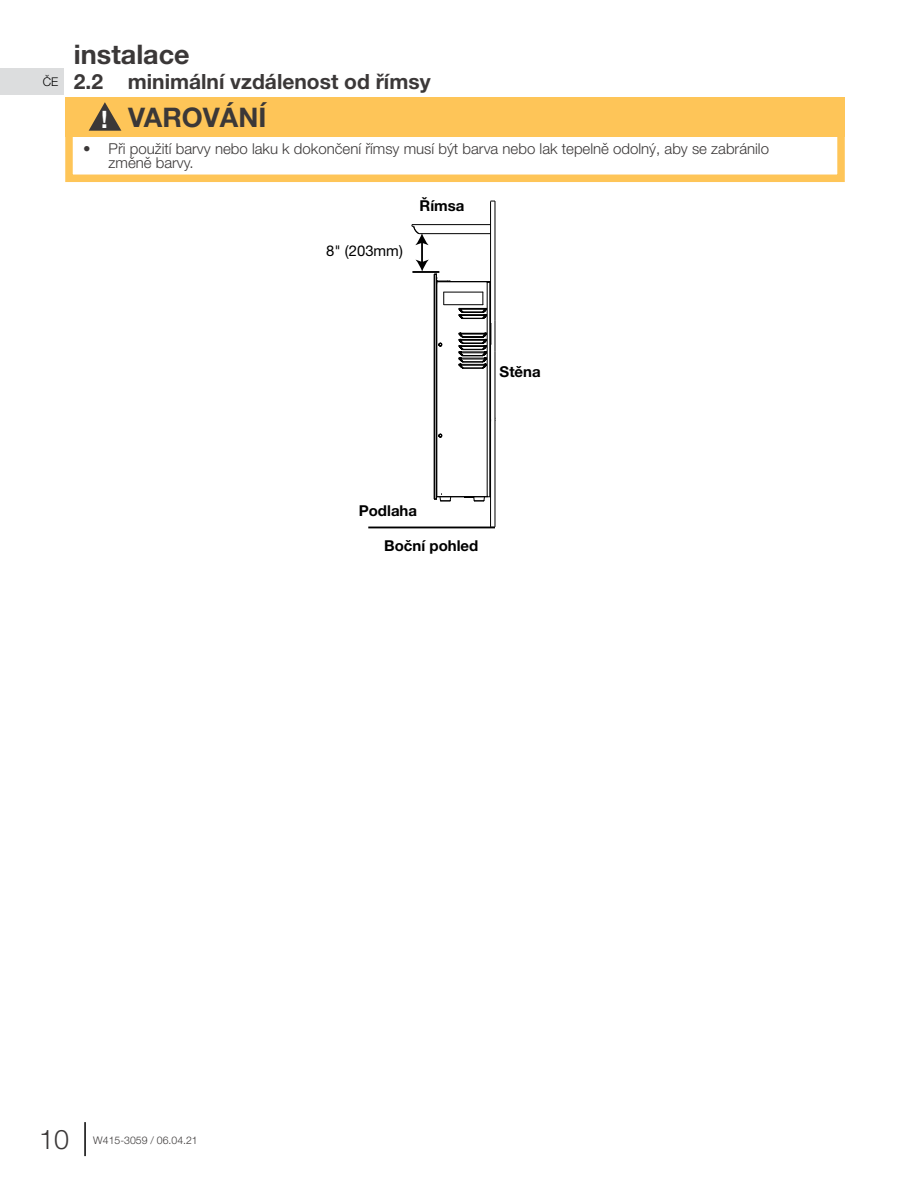
<style>
.page{position:relative;width:918px;height:1188px;background:#fff}
.page>*{position:absolute;margin:0;border:0;box-sizing:border-box;transform-origin:0 0}
.t1{font:700 27px "Helvetica Neue";color:#3b3838}
.t2{font:300 27px "Helvetica Neue";color:#3b3838}
.t3{font:700 21px "Helvetica Neue";color:#3b3838}
.t4{font:300 15px/13.5px "Helvetica Neue";color:#3b3838}
.t5{font:700 15px "Helvetica Neue";color:#000}
.t6{font:14.85px "Helvetica Neue";color:#000}
.t7{font:700 14.85px "Helvetica Neue";color:#000}
.t8{font:300 10.5px "Helvetica Neue";color:#3b3838}
.s1{font-weight:300;font-size:12px;color:#000}
.s2{font-size:24px;color:#fff}
</style>
<div class="page">
<hr style="left:84px;top:1122px;width:2px;height:34px;background:#000">
<div style="left:0;top:68px;width:64px;height:27px;background:#dcddde"></div>
<div style="left:65px;top:122px;width:780px;height:60px;border:8px solid #fec558"></div>
<div style="left:65px;top:98px;width:780px;height:39px;background:#fec558"></div>
<svg style="left:89px;top:102px;width:32px;height:29px"></svg>
<hr style="left:368px;top:527px;width:127px;height:1px;background:#000">
<hr style="left:421px;top:242px;width:2px;height:21px;background:#000">
<hr style="left:490px;top:201px;width:1px;height:326px;background:#010101">
<hr style="left:495px;top:352px;width:1px;height:175px;background:#010101">
<hr style="left:495px;top:201px;width:1px;height:119px;background:#010101">
<hr style="left:419px;top:233px;width:72px;height:1px;background:#010101">
<hr style="left:412px;top:224px;width:79px;height:1px;background:#010101">
<svg style="left:412px;top:225px;width:17px;height:20px"></svg>
<hr style="left:412px;top:271px;width:27px;height:2px;background:#000">
<svg style="left:416px;top:260px;width:80px;height:242px"></svg>
<h1 class="t1" style="left:74px;top:33px;width:117px">instalace</h1>
<h2 class="t3" style="left:43px;top:65px;width:389px"><span class="s1">ČE</span> 2.2 minimální vzdálenost od římsy</h2>
<h1 class="t1" style="left:101px;top:96px;width:167px"><span class="s2">!</span> VAROVÁNÍ</h1>
<p class="t4" style="left:109px;top:141px;width:662px;text-indent:-26px">• Při použití barvy nebo laku k dokončení římsy musí být barva nebo lak tepelně odolný, aby se zabránilo změně barvy.</p>
<p class="t6" style="left:326px;top:240px;width:78px">8" (203mm)</p>
<p class="t5" style="left:420px;top:194px;width:46px">Římsa</p>
<p class="t6" style="left:424px;top:198px;width:47px">Mantel</p>
<p class="t5" style="left:500px;top:360px;width:43px">Stěna</p>
<p class="t6" style="left:502px;top:363px;width:29px">Wall</p>
<p class="t5" style="left:359px;top:499px;width:60px">Podlaha</p>
<p class="t5" style="left:384px;top:534px;width:96px">Boční pohled</p>
<p class="t6" style="left:383px;top:506px;width:35px">Floor</p>
<p class="t7" style="left:376px;top:539px;width:70px">Side View</p>
<h1 class="t2" style="left:39px;top:1118px;width:32px">10</h1>
<p class="t8" style="left:93px;top:1132px;width:106px">W415-3059 / 06.04.21</p>
</div>
